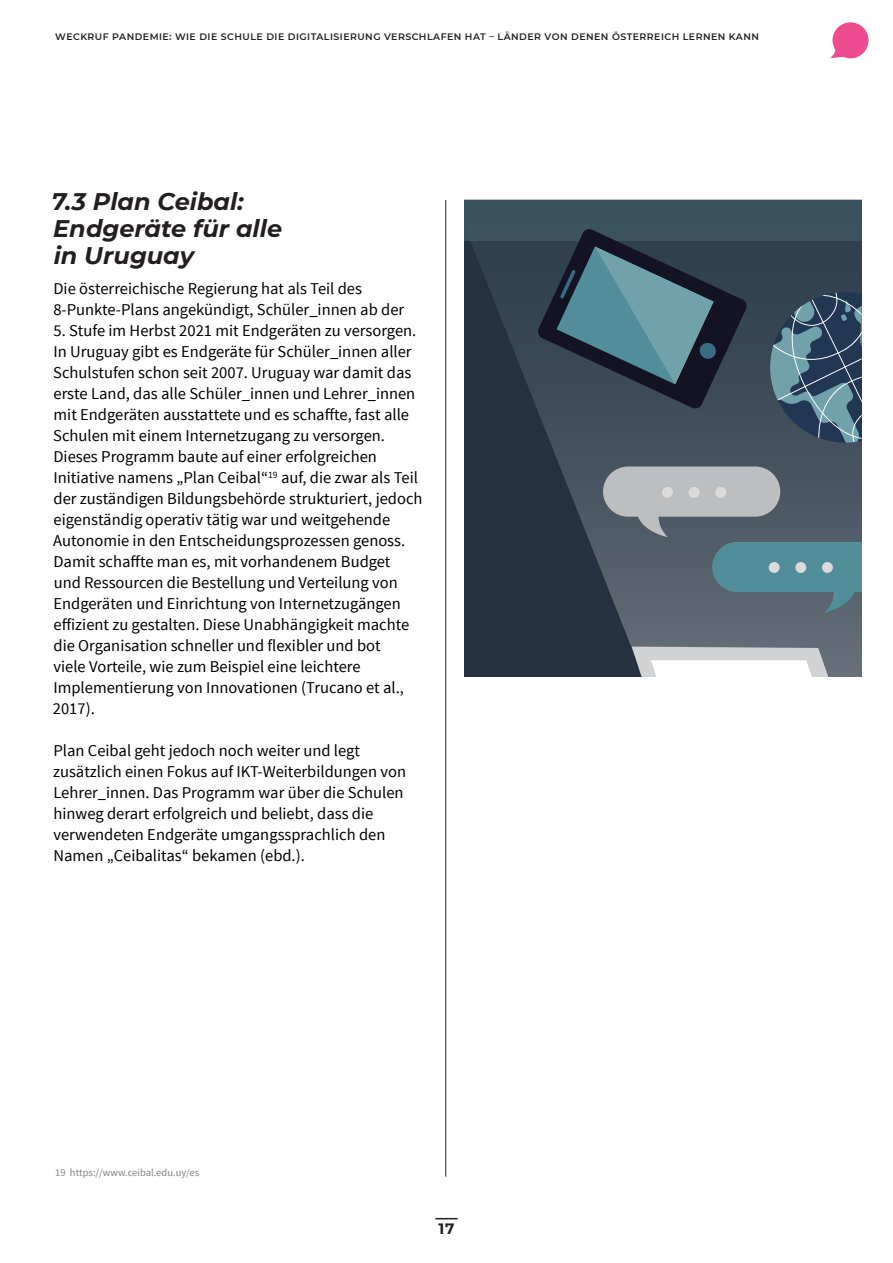
<style>
.page{position:relative;width:893px;height:1263px;background:#fff}
.page>*{position:absolute;margin:0;border:0;box-sizing:border-box;transform-origin:0 0}
.t1{font:italic 700 24px/27px "Montserrat";color:#231f20}
.t2{font:16.5px/21px "Source Sans Pro";color:#000001}
.t3{font:700 15px "Montserrat";color:#231f20}
.t4{font:10.5px "Source Sans Pro";color:#808285}
.t5{font:600 9.3px "Montserrat";letter-spacing:.05em;color:#231f20}
</style>
<div class="page">
<svg style="left:435px;top:1218px;width:23px;height:1px"></svg>
<svg style="left:831px;top:22px;width:37px;height:36px"></svg>
<hr style="left:445px;top:200px;width:1px;height:977px;background:#231f20">
<svg style="left:465px;top:200px;width:397px;height:477px;background:#313f4d"></svg>
<svg style="left:759px;top:281px;width:103px;height:172px;background:#455e6f"></svg>
<svg style="left:537px;top:228px;width:211px;height:181px;background:#3c5462"></svg>
<svg style="left:603px;top:466px;width:259px;height:211px;background:#72818a"></svg>
<div style="left:769px;top:562px;width:11px;height:11px;background:#dbdbdb;border-radius:50%"></div>
<div style="left:795px;top:562px;width:11px;height:11px;background:#dbdbdb;border-radius:50%"></div>
<div style="left:822px;top:562px;width:11px;height:11px;background:#dbdbdb;border-radius:50%"></div>
<div style="left:662px;top:487px;width:11px;height:11px;background:#dbdbdb;border-radius:50%"></div>
<div style="left:689px;top:487px;width:11px;height:11px;background:#dbdbdb;border-radius:50%"></div>
<div style="left:715px;top:487px;width:11px;height:11px;background:#dbdbdb;border-radius:50%"></div>
<p class="t5" style="left:55px;top:30px;width:705px">WECKRUF PANDEMIE: WIE DIE SCHULE DIE DIGITALISIERUNG VERSCHLAFEN HAT – LÄNDER VON DENEN ÖSTERREICH LERNEN KANN</p>
<h1 class="t1" style="left:52px;top:187px;width:232px">7.3 Plan Ceibal:<br>Endgeräte für alle in Uruguay</h1>
<p class="t2" style="left:53px;top:279px;width:352px">Die österreichische Regierung hat als Teil des<br>8-Punkte-Plans angekündigt, Schüler_innen ab der</p>
<p class="t2" style="left:53px;top:321px;width:371px">5. Stufe im Herbst 2021 mit Endgeräten zu versorgen.<br>In Uruguay gibt es Endgeräte für Schüler_innen aller Schulstufen schon seit 2007. Uruguay war damit das erste Land, das alle Schüler_innen und Lehrer_innen mit Endgeräten ausstattete und es schaffte, fast alle Schulen mit einem Internetzugang zu versorgen.<br>Dieses Programm baute auf einer erfolgreichen Initiative namens „Plan Ceibal“<sup>19</sup> auf, die zwar als Teil der zuständigen Bildungsbehörde strukturiert, jedoch eigenständig operativ tätig war und weitgehende Autonomie in den Entscheidungsprozessen genoss.<br>Damit schaffte man es, mit vorhandenem Budget<br>und Ressourcen die Bestellung und Verteilung von Endgeräten und Einrichtung von Internetzugängen effizient zu gestalten. Diese Unabhängigkeit machte die Organisation schneller und flexibler und bot<br>viele Vorteile, wie zum Beispiel eine leichtere Implementierung von Innovationen (Trucano et al., 2017).</p>
<p class="t2" style="left:53px;top:741px;width:354px">Plan Ceibal geht jedoch noch weiter und legt zusätzlich einen Fokus auf IKT-Weiterbildungen von Lehrer_innen. Das Programm war über die Schulen hinweg derart erfolgreich und beliebt, dass die verwendeten Endgeräte umgangssprachlich den Namen „Ceibalitas“ bekamen (ebd.).</p>
<p class="t4" style="left:55px;top:1166px;width:145px">19 https://www.ceibal.edu.uy/es</p>
<p class="t3" style="left:439px;top:1218px;width:17px">17</p>
</div>
